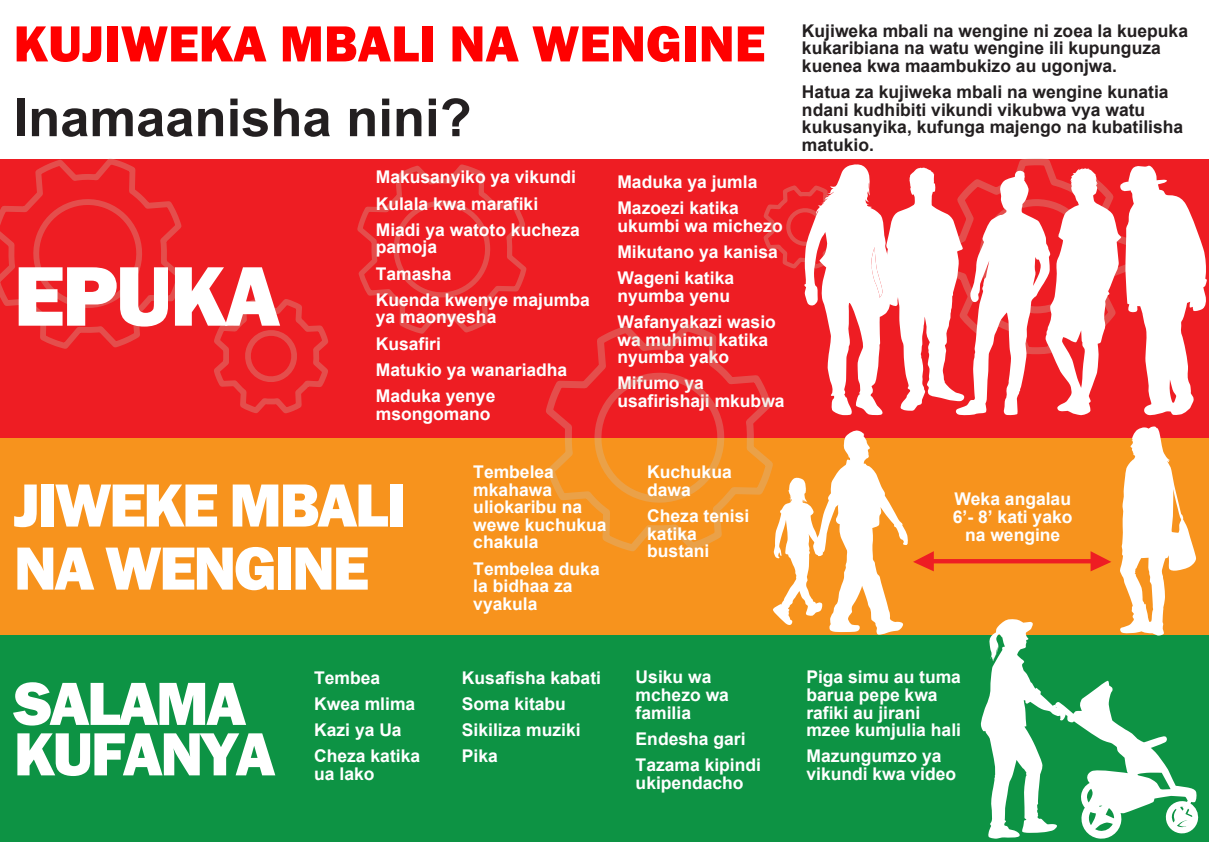
<style>
.page{position:relative;width:1209px;height:842px;background:#fff}
.page>*{position:absolute;margin:0;border:0;box-sizing:border-box;transform-origin:0 0}
.t1{font:800 87.5px "Franklin Gothic";letter-spacing:-.03em;color:#fff}
.t2{font:800 63px/63px "Franklin Gothic";letter-spacing:-.04em;color:#fff}
.t3{font:800 52.5px "Franklin Gothic";color:#f00}
.t4{font:700 52.5px "Arial";color:#231f20}
.t5{font:700 17.5px/17.5px "Arial";color:#fff}
.t6{font:700 17.5px/17.5px "Arial";color:#231f20}
</style>
<div class="page">
<div style="left:0;top:158px;width:1209px;height:279px;background:#ee1d23"></div>
<div style="left:0;top:437px;width:1209px;height:198px;background:#f7931d"></div>
<div style="left:0;top:635px;width:1209px;height:206px;background:#0d9344"></div>
<svg style="left:0;top:158px;width:183px;height:190px"></svg>
<svg style="left:357px;top:164px;width:169px;height:169px"></svg>
<svg style="left:214px;top:299px;width:114px;height:114px"></svg>
<svg style="left:546px;top:324px;width:227px;height:227px"></svg>
<svg style="left:764px;top:158px;width:443px;height:257px"></svg>
<div style="left:929px;top:558px;width:165px;height:5px;background:#ee1d23"></div>
<svg style="left:773px;top:430px;width:163px;height:204px"></svg>
<svg style="left:981px;top:426px;width:217px;height:412px"></svg>
<h3 class="t3" style="left:14px;top:10px;width:753px">KUJIWEKA MBALI NA WENGINE</h3>
<h3 class="t4" style="left:14px;top:81px;width:460px">Inamaanisha nini?</h3>
<h1 class="t1" style="left:14px;top:239px;width:268px">EPUKA</h1>
<p class="t5" style="left:376px;top:164px;width:206px;line-height:26.2px">Makusanyiko ya vikundi<br>Kulala kwa marafiki<br>Miadi ya watoto kucheza</p>
<p class="t5" style="left:376px;top:234px;width:215px;line-height:26.2px">pamoja<br>Tamasha<br>Kuenda kwenye majumba</p>
<p class="t5" style="left:376px;top:304px;width:193px;line-height:26.2px">ya maonyesha<br>Kusafiri<br>Matukio ya wanariadha<br>Maduka yenye</p>
<p class="t5" style="left:376px;top:405px;width:116px">msongomano</p>
<p class="t5" style="left:617px;top:169px;width:142px;line-height:26.2px">Maduka ya jumla<br>Mazoezi katika</p>
<p class="t5" style="left:617px;top:212px;width:167px;line-height:26.2px">ukumbi wa michezo<br>Mikutano ya kanisa<br>Wageni katika</p>
<p class="t5" style="left:617px;top:282px;width:160px;line-height:26.2px">nyumba yenu<br>Wafanyakazi wasio</p>
<p class="t5" style="left:617px;top:331px;width:152px">wa muhimu katika nyumba yako</p>
<p class="t5" style="left:617px;top:374px;width:169px">Mifumo ya usafirishaji mkubwa</p>
<h2 class="t2" style="left:14px;top:473px;width:394px">JIWEKE MBALI<br>NA WENGINE</h2>
<p class="t5" style="left:473px;top:463px;width:135px">Tembelea mkahawa uliokaribu na wewe kuchukua chakula</p>
<p class="t5" style="left:473px;top:559px;width:128px">Tembelea duka la bidhaa za vyakula</p>
<p class="t5" style="left:647px;top:463px;width:86px">Kuchukua dawa</p>
<p class="t5" style="left:647px;top:507px;width:104px">Cheza tenisi katika bustani</p>
<p class="t6" style="left:802px;top:22px;width:388px">Kujiweka mbali na wengine ni zoea la kuepuka kukaribiana na watu wengine ili kupunguza kuenea kwa maambukizo au ugonjwa.</p>
<p class="t6" style="left:802px;top:83px;width:383px">Hatua za kujiweka mbali na wengine kunatia ndani kudhibiti vikundi vikubwa vya watu kukusanyika, kufunga majengo na kubatilisha matukio.</p>
<p class="t5" style="left:953px;top:490px;width:121px;text-align:center">Weka angalau<br>6’- 8’ kati yako na wengine</p>
<h2 class="t2" style="left:14px;top:678px;width:263px;line-height:50.4px">SALAMA<br>KUFANYA</h2>
<p class="t5" style="left:314px;top:664px;width:108px;line-height:26.2px">Tembea<br>Kwea mlima<br>Kazi ya Ua<br>Cheza katika</p>
<p class="t5" style="left:314px;top:764px;width:62px">ua lako</p>
<p class="t5" style="left:462px;top:664px;width:141px;line-height:26.2px">Kusafisha kabati<br>Soma kitabu<br>Sikiliza muziki<br>Pika</p>
<p class="t5" style="left:636px;top:668px;width:95px">Usiku wa mchezo wa familia</p>
<p class="t5" style="left:636px;top:725px;width:127px;line-height:26.2px">Endesha gari<br>Tazama kipindi</p>
<p class="t5" style="left:636px;top:773px;width:109px">ukipendacho</p>
<p class="t5" style="left:806px;top:668px;width:156px">Piga simu au tuma barua pepe kwa rafiki au jirani mzee kumjulia hali</p>
<p class="t5" style="left:806px;top:747px;width:151px">Mazungumzo ya vikundi kwa video</p>
</div>
